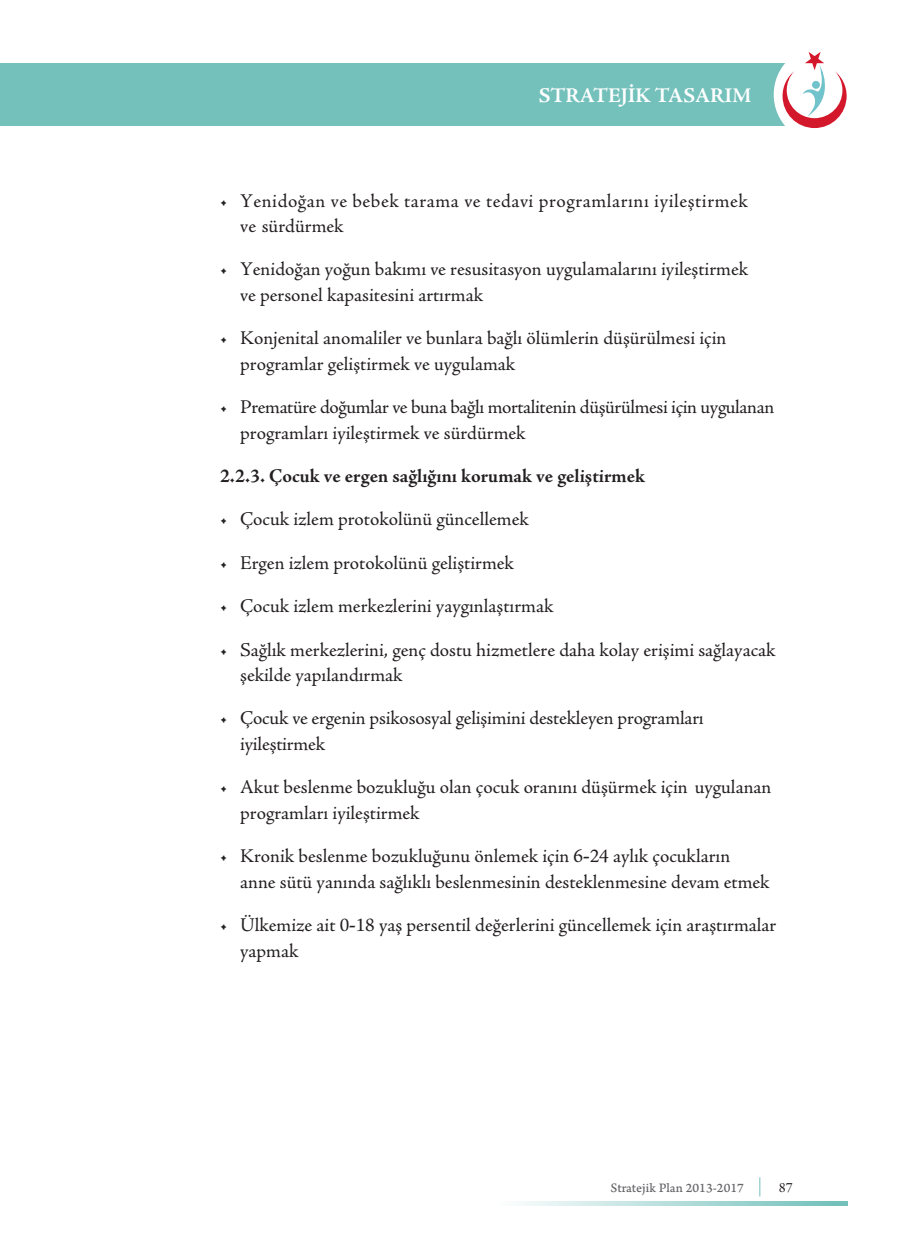
<style>
.page{position:relative;width:910px;height:1259px;background:#fff}
.page>*{position:absolute;margin:0;border:0;box-sizing:border-box;transform-origin:0 0}
.t1{font:700 21px "Adobe Jenson Pro";color:#fff}
.hedef_basliklari{font:19.5px/25.5px "Adobe Jenson Pro";color:#231f20}
.hedef_basliklari-2{font:19.5px/25.5px "Adobe Jenson Pro";letter-spacing:-.02em;color:#231f20}
.hedef_basliklari-3{font:19.5px/25.5px "Adobe Jenson Pro";letter-spacing:.03em;color:#231f20}
.hedef_basliklari-4{font:700 19.5px "Adobe Jenson Pro";color:#231f20}
.t2{font:15px "Arno Pro Subhead";color:#231f20}
.t3{font:13.5px "Arno Pro Caption";color:#636366}
.s1{font-family:"Book Antiqua"}
</style>
<div class="page">
<div style="left:0;top:63px;width:786px;height:63px;background:#74c1bc"></div>
<div style="left:774px;top:46px;width:97px;height:97px;background:#fff;border-radius:50%"></div>
<svg style="left:782px;top:52px;width:65px;height:76px"></svg>
<svg style="left:521px;top:1201px;width:326px;height:5px;background:#b1dcd9"></svg>
<svg style="left:759px;top:1177px;width:1px;height:19px"></svg>
<p class="t1" style="left:539px;top:83px;width:214px">STRATEJİK TASARIM</p>
<p class="hedef_basliklari-3" style="left:240px;top:188px;width:509px;text-indent:-20px">• Yenidoğan ve bebek tarama ve tedavi programlarını iyileştirmek ve sürdürmek</p>
<p class="hedef_basliklari" style="left:240px;top:257px;width:510px;text-indent:-20px">• Yenidoğan yoğun bakımı ve resusitasyon uygulamalarını iyileştirmek ve personel kapasitesini artırmak</p>
<p class="hedef_basliklari" style="left:240px;top:326px;width:488px;text-indent:-20px">• Konjenital anomaliler ve bunlara bağlı ölümlerin düşürülmesi için programlar geliştirmek ve uygulamak</p>
<p class="hedef_basliklari-2" style="left:240px;top:395px;width:536px;text-indent:-20px">• Prematüre doğumlar ve buna bağlı mortalitenin düşürülmesi için uygulanan programları iyileştirmek ve sürdürmek</p>
<p class="hedef_basliklari-4" style="left:220px;top:465px;width:427px">2.2.3. Çocuk ve ergen sağlığını korumak ve geliştirmek</p>
<p class="hedef_basliklari" style="left:220px;top:507px;width:311px">• Çocuk izlem protokolünü güncellemek</p>
<p class="hedef_basliklari" style="left:220px;top:550px;width:296px">• Ergen izlem protokolünü geliştirmek</p>
<p class="hedef_basliklari" style="left:220px;top:593px;width:335px">• Çocuk izlem merkezlerini yaygınlaştırmak</p>
<p class="hedef_basliklari" style="left:240px;top:637px;width:537px;text-indent:-20px">• Sağlık merkezlerini, genç dostu hizmetlere daha kolay erişimi sağlayacak şekilde yapılandırmak</p>
<p class="hedef_basliklari" style="left:240px;top:706px;width:465px;text-indent:-20px">• Çocuk ve ergenin psikososyal gelişimini destekleyen programları iyileştirmek</p>
<p class="hedef_basliklari" style="left:240px;top:775px;width:533px;text-indent:-20px">• Akut beslenme bozukluğu olan çocuk oranını düşürmek için uygulanan programları iyileştirmek</p>
<p class="hedef_basliklari" style="left:240px;top:843px;width:531px;text-indent:-20px">• Kronik beslenme bozukluğunu önlemek için 6<span class="s1">-</span>24 aylık çocukların anne sütü yanında sağlıklı beslenmesinin desteklenmesine devam etmek</p>
<p class="hedef_basliklari" style="left:240px;top:912px;width:538px;text-indent:-20px">• Ülkemize ait 0<span class="s1">-</span>18 yaş persentil değerlerini güncellemek için araştırmalar yapmak</p>
<p class="t3" style="left:611px;top:1179px;width:135px">Stratejik Plan 2013-2017</p>
<p class="t2" style="left:779px;top:1179px;width:15px">87</p>
</div>
